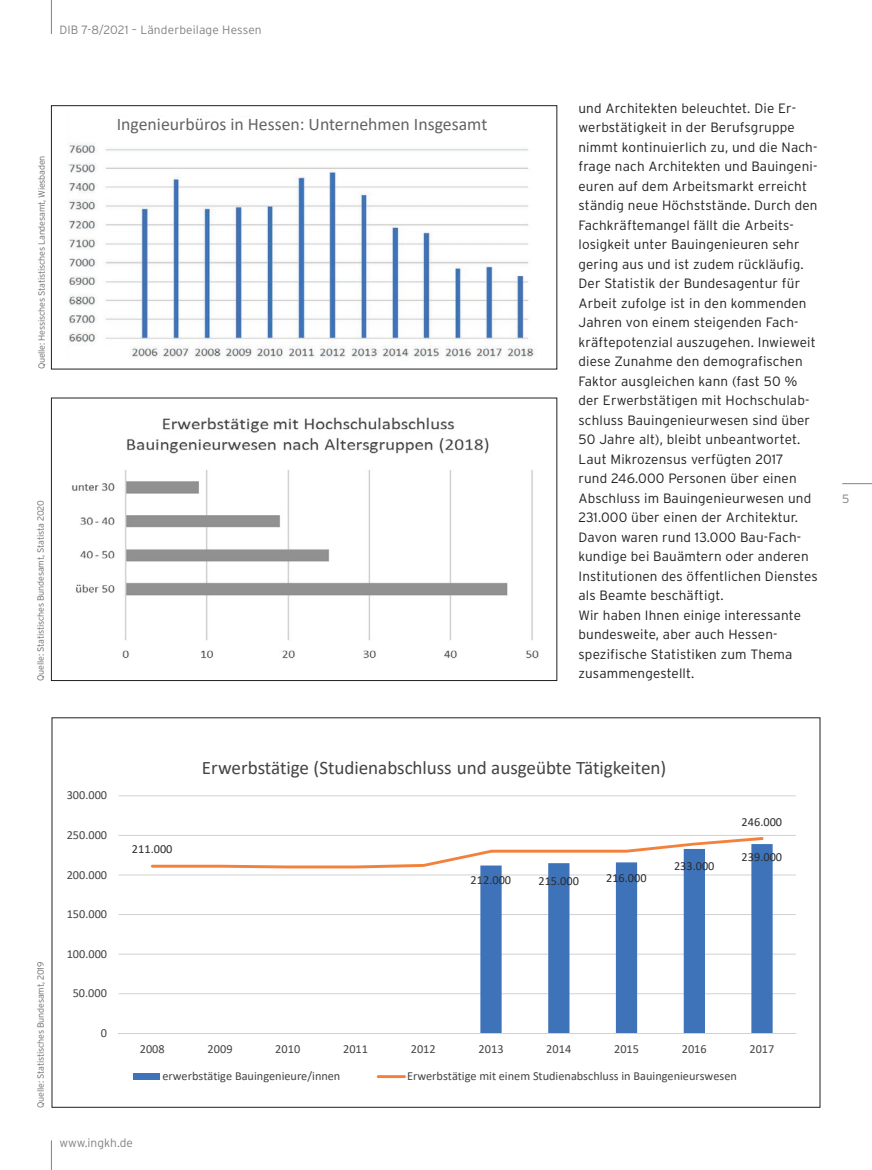
<style>
.page{position:relative;width:872px;height:1170px;background:#fff}
.page>*{position:absolute;margin:0;border:0;box-sizing:border-box;transform-origin:0 0}
.t1{font:19.05px "Calibri";letter-spacing:-.005em;color:#444}
.t2{font:17.85px "Calibri";color:#636366}
.t3{font:300 13.5px/19.5px "Interstate";letter-spacing:.01em;color:#231f20}
.t4{font:12.3px "Calibri";color:#444}
.t5{font:12.3px "Calibri";color:#2c2c2c}
.t6{font:300 12px "Interstate";letter-spacing:.01em;color:#808285}
.t7{font:300 9px "Interstate";letter-spacing:-.02em;color:#6c6d70}
</style>
<div class="page">
<hr style="left:842px;top:483px;width:30px;height:1px;background:#808285">
<hr style="left:51px;top:0;width:1px;height:34px;background:#808285">
<svg style="left:51px;top:1140px;width:1px;height:29px"></svg>
<div style="left:51px;top:105px;width:506px;height:264px;border:1px solid #231f20"></div>
<img style="left:69px;top:143px;width:465px;height:215px">
<div style="left:51px;top:397px;width:506px;height:284px;border:1px solid #231f20"></div>
<img style="left:71px;top:417px;width:468px;height:242px">
<svg style="left:118px;top:795px;width:678px;height:285px"></svg>
<p class="t6" style="left:59px;top:23px;width:204px">DIB 7-8/2021 – Länderbeilage Hessen</p>
<p class="t7" style="left:37px;top:369px;width:215px;rotate:-90deg">Quelle: Hessisches Statistisches Landesamt, Wiesbaden</p>
<h2 class="t2" style="left:117px;top:111px;width:372px">Ingenieurbüros in Hessen: Unternehmen Insgesamt</h2>
<p class="t7" style="left:36px;top:681px;width:182px;rotate:-90deg">Quelle: Statistisches Bundesamt, Statista 2020</p>
<p class="t3" style="left:578px;top:98px;width:241px">und Architekten beleuchtet. Die Er&shy;werbstätigkeit in der Berufsgruppe nimmt kontinuierlich zu, und die Nach&shy;frage nach Architekten und Bauingeni&shy;euren auf dem Arbeitsmarkt erreicht ständig neue Höchststände. Durch den Fachkräftemangel fällt die Arbeits&shy;losigkeit unter Bauingenieuren sehr gering aus und ist zudem rückläufig.<br>Der Statistik der Bundesagentur für Arbeit zufolge ist in den kommenden Jahren von einem steigenden Fach&shy;kräftepotenzial auszugehen. Inwieweit diese Zunahme den demografischen Faktor ausgleichen kann (fast 50 % der Erwerbstätigen mit Hochschulab&shy;schluss Bauingenieurwesen sind über 50 Jahre alt), bleibt unbeantwortet.<br>Laut Mikrozensus verfügten 2017<br>rund 246.000 Personen über einen Abschluss im Bauingenieurwesen und 231.000 über einen der Architektur.<br>Davon waren rund 13.000 Bau-Fach&shy;kundige bei Bauämtern oder anderen Institutionen des öffentlichen Dienstes als Beamte beschäftigt.<br>Wir haben Ihnen einige interessante bundesweite, aber auch Hessen&shy;spezifische Statistiken zum Thema zusammengestellt.</p>
<p class="t6" style="left:842px;top:492px;width:9px">5</p>
<p class="t7" style="left:36px;top:1107px;width:148px;rotate:-90deg">Quelle: Statistisches Bundesamt, 2019</p>
<p class="t4" style="left:67px;top:786px;width:42px">300.000</p>
<p class="t4" style="left:67px;top:826px;width:42px">250.000</p>
<p class="t4" style="left:67px;top:865px;width:42px">200.000</p>
<p class="t4" style="left:67px;top:905px;width:42px">150.000</p>
<p class="t4" style="left:67px;top:945px;width:42px">100.000</p>
<p class="t4" style="left:73px;top:984px;width:36px">50.000</p>
<p class="t4" style="left:101px;top:1024px;width:8px">0</p>
<p class="t5" style="left:132px;top:840px;width:42px">211.000</p>
<h1 class="t1" style="left:202px;top:754px;width:466px">Erwerbstätige (Studienabschluss und ausgeübte Tätigkeiten)</h1>
<p class="t5" style="left:470px;top:871px;width:42px">212.000</p>
<p class="t5" style="left:538px;top:872px;width:42px">215.000</p>
<p class="t5" style="left:606px;top:869px;width:42px">216.000</p>
<p class="t5" style="left:674px;top:856px;width:42px">233.000</p>
<p class="t5" style="left:741px;top:813px;width:42px">246.000</p>
<p class="t5" style="left:741px;top:848px;width:42px">239.000</p>
<p class="t4" style="left:140px;top:1040px;width:26px">2008</p>
<p class="t4" style="left:208px;top:1040px;width:26px">2009</p>
<p class="t4" style="left:275px;top:1040px;width:26px">2010</p>
<p class="t4" style="left:343px;top:1040px;width:26px">2011</p>
<p class="t4" style="left:411px;top:1040px;width:26px">2012</p>
<p class="t4" style="left:478px;top:1040px;width:26px">2013</p>
<p class="t4" style="left:546px;top:1040px;width:26px">2014</p>
<p class="t4" style="left:614px;top:1040px;width:26px">2015</p>
<p class="t4" style="left:682px;top:1040px;width:26px">2016</p>
<p class="t4" style="left:749px;top:1040px;width:26px">2017</p>
<p class="t4" style="left:163px;top:1067px;width:179px">erwerbstätige Bauingenieure/innen</p>
<p class="t4" style="left:407px;top:1067px;width:331px">Erwerbstätige mit einem Studienabschluss in Bauingenieurswesen</p>
<p class="t6" style="left:59px;top:1135px;width:75px">www.ingkh.de</p>
</div>
